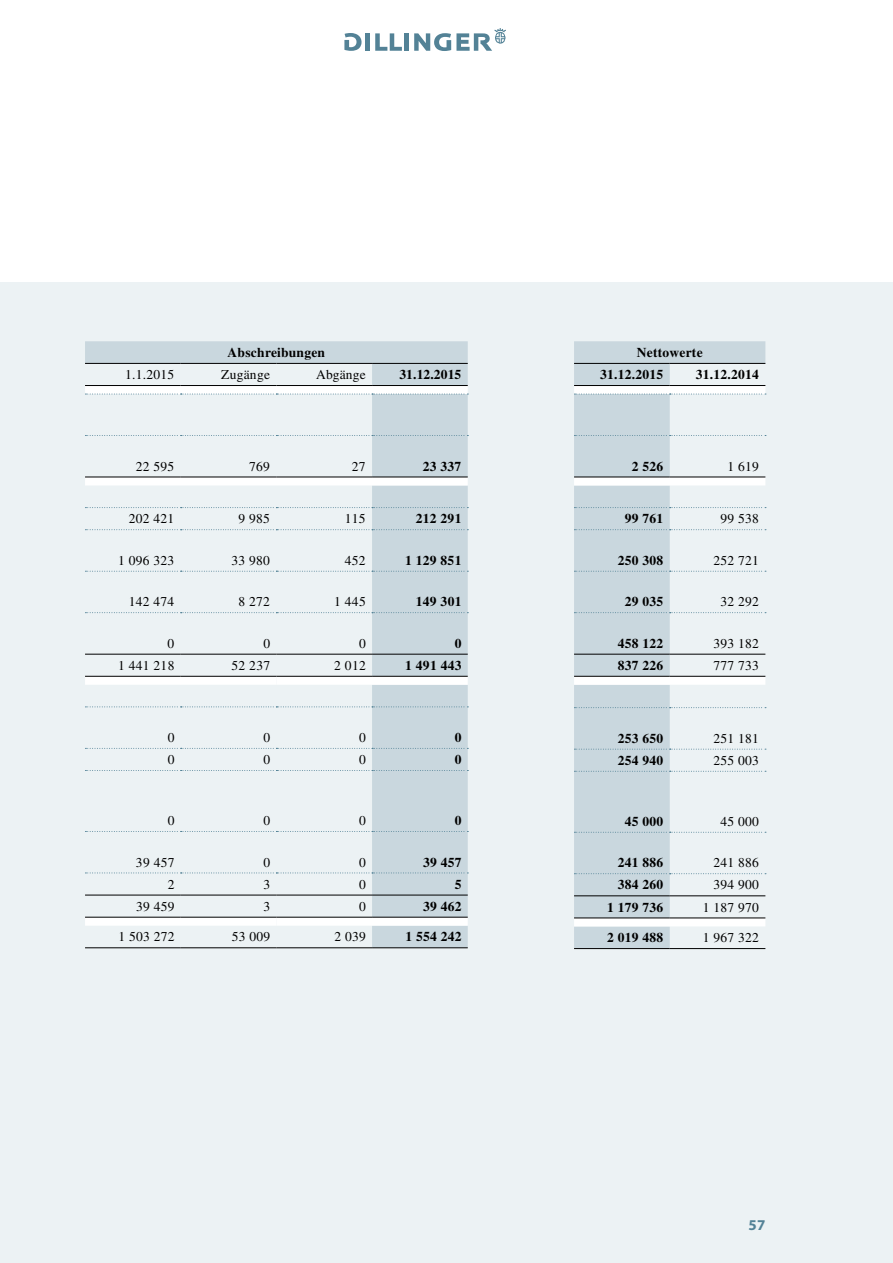
<style>
.page{position:relative;width:893px;height:1263px;background:#fff}
.page>*{position:absolute;margin:0;border:0;box-sizing:border-box;transform-origin:0 0}
.t1{font:700 15px "Myriad Pro";color:#538296}
.t2{font:13.5px "Times LT Std";letter-spacing:.02em;color:#000}
.t3{font:700 13.5px/22px "Times LT Std";letter-spacing:.02em;color:#000}
</style>
<div class="page">
<div style="left:0;top:283px;width:893px;height:980px;background:#ecf2f4"></div>
<div style="left:365px;top:33px;width:5px;height:18px;background:#538296"></div>
<svg style="left:375px;top:33px;width:27px;height:18px"></svg>
<div style="left:404px;top:33px;width:5px;height:18px;background:#538296"></div>
<svg style="left:344px;top:33px;width:18px;height:18px"></svg>
<svg style="left:414px;top:28px;width:92px;height:23px"></svg>
<svg style="left:85px;top:341px;width:383px;height:606px"></svg>
<svg style="left:85px;top:386px;width:383px;height:540px"></svg>
<div style="left:85px;top:478px;width:383px;height:7px;background:#fff"></div>
<svg style="left:276px;top:677px;width:192px;height:249px"></svg>
<hr style="left:85px;top:385px;width:96px;height:1px;background:#000">
<hr style="left:181px;top:385px;width:95px;height:1px;background:#000">
<hr style="left:276px;top:385px;width:96px;height:1px;background:#000">
<hr style="left:372px;top:385px;width:96px;height:1px;background:#000">
<hr style="left:85px;top:917px;width:96px;height:1px;background:#000">
<hr style="left:181px;top:917px;width:95px;height:1px;background:#000">
<hr style="left:276px;top:917px;width:96px;height:1px;background:#000">
<hr style="left:372px;top:917px;width:96px;height:1px;background:#000">
<hr style="left:85px;top:947px;width:96px;height:1px;background:#000">
<hr style="left:181px;top:947px;width:95px;height:1px;background:#000">
<hr style="left:276px;top:947px;width:96px;height:1px;background:#000">
<hr style="left:372px;top:947px;width:96px;height:1px;background:#000">
<svg style="left:85px;top:394px;width:383px;height:1px"></svg>
<svg style="left:85px;top:435px;width:383px;height:1px"></svg>
<svg style="left:85px;top:507px;width:383px;height:1px"></svg>
<svg style="left:85px;top:529px;width:383px;height:1px"></svg>
<hr style="left:85px;top:477px;width:96px;height:1px;background:#000">
<hr style="left:181px;top:477px;width:95px;height:1px;background:#000">
<hr style="left:276px;top:477px;width:96px;height:1px;background:#000">
<hr style="left:372px;top:477px;width:96px;height:1px;background:#000">
<svg style="left:85px;top:706px;width:383px;height:1px"></svg>
<hr style="left:85px;top:676px;width:96px;height:1px;background:#000">
<hr style="left:181px;top:676px;width:95px;height:1px;background:#000">
<hr style="left:276px;top:676px;width:96px;height:1px;background:#000">
<hr style="left:372px;top:676px;width:96px;height:1px;background:#000">
<hr style="left:85px;top:654px;width:96px;height:1px;background:#000">
<hr style="left:181px;top:654px;width:95px;height:1px;background:#000">
<hr style="left:276px;top:654px;width:96px;height:1px;background:#000">
<hr style="left:372px;top:654px;width:96px;height:1px;background:#000">
<svg style="left:85px;top:571px;width:383px;height:1px"></svg>
<svg style="left:85px;top:612px;width:383px;height:1px"></svg>
<svg style="left:85px;top:748px;width:383px;height:1px"></svg>
<svg style="left:85px;top:770px;width:383px;height:1px"></svg>
<svg style="left:85px;top:831px;width:383px;height:1px"></svg>
<svg style="left:85px;top:872px;width:383px;height:1px"></svg>
<hr style="left:85px;top:363px;width:96px;height:1px;background:#000">
<hr style="left:181px;top:363px;width:95px;height:1px;background:#000">
<hr style="left:276px;top:363px;width:96px;height:1px;background:#000">
<hr style="left:372px;top:363px;width:96px;height:1px;background:#000">
<hr style="left:85px;top:895px;width:96px;height:1px;background:#000">
<hr style="left:181px;top:895px;width:95px;height:1px;background:#000">
<hr style="left:276px;top:895px;width:96px;height:1px;background:#000">
<hr style="left:372px;top:895px;width:96px;height:1px;background:#000">
<svg style="left:574px;top:341px;width:191px;height:607px;fill:#c9d7de"></svg>
<svg style="left:574px;top:478px;width:191px;height:448px"></svg>
<hr style="left:574px;top:895px;width:96px;height:1px;background:#000">
<hr style="left:670px;top:895px;width:95px;height:1px;background:#000">
<hr style="left:574px;top:918px;width:96px;height:1px;background:#000">
<hr style="left:670px;top:918px;width:95px;height:1px;background:#000">
<hr style="left:574px;top:948px;width:96px;height:1px;background:#000">
<hr style="left:670px;top:948px;width:95px;height:1px;background:#000">
<svg style="left:574px;top:385px;width:192px;height:10px"></svg>
<svg style="left:574px;top:435px;width:192px;height:1px"></svg>
<svg style="left:574px;top:507px;width:192px;height:1px"></svg>
<hr style="left:574px;top:477px;width:96px;height:1px;background:#000">
<hr style="left:670px;top:477px;width:95px;height:1px;background:#000">
<svg style="left:574px;top:529px;width:192px;height:1px"></svg>
<hr style="left:574px;top:363px;width:96px;height:1px;background:#000">
<hr style="left:670px;top:363px;width:95px;height:1px;background:#000">
<svg style="left:574px;top:571px;width:192px;height:1px"></svg>
<svg style="left:574px;top:612px;width:192px;height:1px"></svg>
<hr style="left:574px;top:676px;width:96px;height:1px;background:#000">
<hr style="left:670px;top:676px;width:95px;height:1px;background:#000">
<hr style="left:574px;top:654px;width:96px;height:1px;background:#000">
<hr style="left:670px;top:654px;width:95px;height:1px;background:#000">
<svg style="left:574px;top:707px;width:192px;height:1px"></svg>
<svg style="left:574px;top:749px;width:192px;height:1px"></svg>
<svg style="left:574px;top:771px;width:192px;height:1px"></svg>
<svg style="left:574px;top:832px;width:192px;height:1px"></svg>
<svg style="left:574px;top:873px;width:192px;height:1px"></svg>
<p class="t3" style="left:228px;top:341px;width:99px">Abschreibungen</p>
<p class="t2" style="left:125px;top:367px;width:51px">1.1.2015</p>
<p class="t2" style="left:221px;top:367px;width:50px">Zugänge</p>
<p class="t2" style="left:316px;top:367px;width:51px">Abgänge</p>
<p class="t3" style="left:399px;top:363px;width:63px">31.12.2015</p>
<p class="t3" style="left:600px;top:341px;width:104px;text-indent:37px">Nettowerte<br>31.12.2015</p>
<p class="t3" style="left:696px;top:363px;width:65px">31.12.2014</p>
<p class="t2" style="left:136px;top:458px;width:40px">22 595</p>
<p class="t2" style="left:249px;top:458px;width:22px">769</p>
<p class="t2" style="left:352px;top:458px;width:15px">27</p>
<p class="t3" style="left:423px;top:455px;width:40px">23 337</p>
<p class="t3" style="left:632px;top:455px;width:33px">2 526</p>
<p class="t2" style="left:728px;top:458px;width:33px">1 619</p>
<p class="t2" style="left:129px;top:511px;width:47px">202 421</p>
<p class="t2" style="left:239px;top:511px;width:33px">9 985</p>
<p class="t2" style="left:345px;top:511px;width:22px">115</p>
<p class="t3" style="left:416px;top:507px;width:47px">212 291</p>
<p class="t2" style="left:118px;top:553px;width:58px">1 096 323</p>
<p class="t2" style="left:232px;top:553px;width:40px">33 980</p>
<p class="t2" style="left:345px;top:553px;width:22px">452</p>
<p class="t3" style="left:405px;top:549px;width:58px">1 129 851</p>
<p class="t2" style="left:129px;top:594px;width:47px">142 474</p>
<p class="t2" style="left:239px;top:594px;width:33px">8 272</p>
<p class="t2" style="left:334px;top:594px;width:33px">1 445</p>
<p class="t3" style="left:416px;top:590px;width:47px">149 301</p>
<p class="t2" style="left:168px;top:636px;width:8px">0</p>
<p class="t2" style="left:263px;top:636px;width:8px">0</p>
<p class="t2" style="left:359px;top:636px;width:8px">0</p>
<p class="t3" style="left:455px;top:632px;width:8px">0</p>
<p class="t2" style="left:118px;top:658px;width:58px">1 441 218</p>
<p class="t2" style="left:232px;top:658px;width:40px">52 237</p>
<p class="t2" style="left:334px;top:658px;width:33px">2 012</p>
<p class="t3" style="left:405px;top:654px;width:58px">1 491 443</p>
<p class="t3" style="left:625px;top:507px;width:40px">99 761</p>
<p class="t2" style="left:721px;top:511px;width:40px">99 538</p>
<p class="t3" style="left:618px;top:549px;width:47px">250 308</p>
<p class="t2" style="left:713px;top:553px;width:47px">252 721</p>
<p class="t3" style="left:625px;top:590px;width:40px">29 035</p>
<p class="t2" style="left:721px;top:594px;width:40px">32 292</p>
<p class="t3" style="left:618px;top:632px;width:47px">458 122</p>
<p class="t2" style="left:713px;top:636px;width:47px">393 182</p>
<p class="t3" style="left:618px;top:654px;width:47px">837 226</p>
<p class="t2" style="left:713px;top:658px;width:47px">777 733</p>
<p class="t2" style="left:168px;top:730px;width:8px">0</p>
<p class="t2" style="left:263px;top:730px;width:8px">0</p>
<p class="t2" style="left:359px;top:730px;width:8px">0</p>
<p class="t3" style="left:455px;top:726px;width:8px">0</p>
<p class="t2" style="left:168px;top:752px;width:8px">0</p>
<p class="t2" style="left:263px;top:752px;width:8px">0</p>
<p class="t2" style="left:359px;top:752px;width:8px">0</p>
<p class="t3" style="left:455px;top:748px;width:8px">0</p>
<p class="t3" style="left:618px;top:727px;width:47px">253 650</p>
<p class="t2" style="left:713px;top:731px;width:47px">251 181</p>
<p class="t3" style="left:618px;top:749px;width:47px">254 940</p>
<p class="t2" style="left:713px;top:753px;width:47px">255 003</p>
<p class="t2" style="left:168px;top:813px;width:8px">0</p>
<p class="t2" style="left:263px;top:813px;width:8px">0</p>
<p class="t2" style="left:359px;top:813px;width:8px">0</p>
<p class="t3" style="left:455px;top:809px;width:8px">0</p>
<p class="t2" style="left:136px;top:854px;width:40px">39 457</p>
<p class="t2" style="left:263px;top:854px;width:8px">0</p>
<p class="t2" style="left:359px;top:854px;width:8px">0</p>
<p class="t3" style="left:423px;top:851px;width:40px">39 457</p>
<p class="t2" style="left:168px;top:876px;width:8px">2</p>
<p class="t2" style="left:263px;top:876px;width:8px">3</p>
<p class="t2" style="left:359px;top:876px;width:8px">0</p>
<p class="t3" style="left:455px;top:873px;width:8px">5</p>
<p class="t2" style="left:136px;top:899px;width:40px">39 459</p>
<p class="t2" style="left:263px;top:899px;width:8px">3</p>
<p class="t2" style="left:359px;top:899px;width:8px">0</p>
<p class="t3" style="left:423px;top:895px;width:40px">39 462</p>
<p class="t2" style="left:118px;top:929px;width:58px">1 503 272</p>
<p class="t2" style="left:232px;top:929px;width:40px">53 009</p>
<p class="t2" style="left:334px;top:929px;width:33px">2 039</p>
<p class="t3" style="left:405px;top:925px;width:58px">1 554 242</p>
<p class="t3" style="left:625px;top:810px;width:40px">45 000</p>
<p class="t2" style="left:721px;top:814px;width:40px">45 000</p>
<p class="t3" style="left:618px;top:851px;width:47px">241 886</p>
<p class="t2" style="left:713px;top:855px;width:47px">241 886</p>
<p class="t3" style="left:618px;top:873px;width:47px">384 260</p>
<p class="t2" style="left:713px;top:877px;width:47px">394 900</p>
<p class="t3" style="left:607px;top:896px;width:58px">1 179 736</p>
<p class="t2" style="left:703px;top:899px;width:58px">1 187 970</p>
<p class="t3" style="left:607px;top:926px;width:58px">2 019 488</p>
<p class="t2" style="left:703px;top:930px;width:58px">1 967 322</p>
<p class="t1" style="left:749px;top:1215px;width:18px">57</p>
</div>
